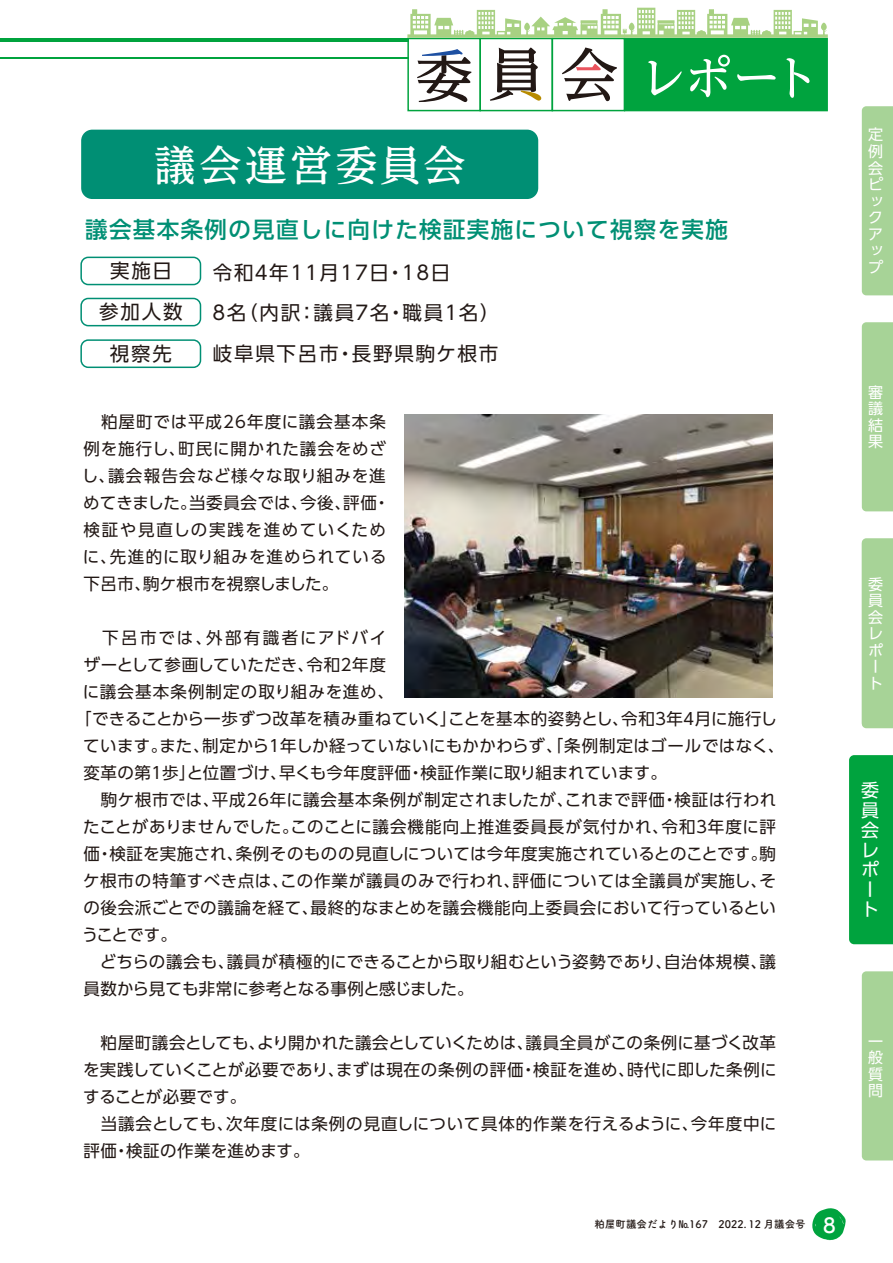
<style>
.page{position:relative;width:893px;height:1263px;background:#fff}
.page>*{position:absolute;margin:0;border:0;box-sizing:border-box;transform-origin:0 0}
.t1{font:500 42px "UD Reimin Pr 6";letter-spacing:.08em;color:#fff}
.t2{font:500 22.5px "UD Shin Go Pr 6";letter-spacing:.06em;color:#008f74}
.t3{font:19.5px/40.5px "UD Shin Go Pro";letter-spacing:.09em;color:#221815}
.t4{font:18px/19.8px "UD Shin Go Pr 6";color:#fff}
.t5{font:16.5px/27px "UD Shin Go Pro";letter-spacing:.03em;color:#221815}
.t6{font:16.5px/27px "UD Shin Go Pro";letter-spacing:.05em;color:#221815}
.t7{font:16.5px "UD Shin Go Pro";letter-spacing:.01em;color:#221815}
.t8{font:16.5px "UD Shin Go Pro";letter-spacing:-.01em;color:#221815}
.t9{font:16.5px "UD Shin Go Pro";letter-spacing:.065em;color:#221815}
.t10{font:16.5px "UD Shin Go Pro";letter-spacing:.13em;color:#221815}
.t11{font:15px/16.5px "UD Shin Go Pr 6";color:#fff}
.t12{font:10.5px "Tsuku A Rd Gothic Std B";color:#221815}
.s1{font-size:21px;color:#fff}
</style>
<div class="page">
<hr style="left:0;top:38px;width:408px;height:4px;background:#00a33e">
<hr style="left:0;top:57px;width:408px;height:1px;background:#00a33e">
<svg style="left:812px;top:1208px;width:34px;height:33px"></svg>
<div style="left:849px;top:755px;width:44px;height:189px;background:#00a33e"></div>
<div style="left:862px;top:106px;width:31px;height:189px;background:#a7d397"></div>
<div style="left:862px;top:538px;width:31px;height:190px;background:#a7d397"></div>
<div style="left:862px;top:971px;width:31px;height:189px;background:#a7d397"></div>
<div style="left:862px;top:322px;width:31px;height:189px;background:#a7d397"></div>
<div style="left:81px;top:130px;width:457px;height:69px;background:#008f74;border-radius:11px"></div>
<div style="left:624px;top:38px;width:204px;height:73px;background:#00a33e"></div>
<svg style="left:417px;top:49px;width:54px;height:53px"></svg>
<svg style="left:648px;top:61px;width:34px;height:34px"></svg>
<svg style="left:737px;top:74px;width:39px;height:7px"></svg>
<svg style="left:490px;top:48px;width:51px;height:53px"></svg>
<svg style="left:562px;top:47px;width:55px;height:54px"></svg>
<svg style="left:690px;top:55px;width:40px;height:42px"></svg>
<svg style="left:787px;top:58px;width:22px;height:40px"></svg>
<div style="left:407px;top:38px;width:74px;height:73px;border:2px solid #00a33e"></div>
<div style="left:479px;top:38px;width:74px;height:73px;border:2px solid #00a33e"></div>
<div style="left:552px;top:38px;width:73px;height:73px;border:2px solid #00a33e"></div>
<svg style="left:407px;top:8px;width:421px;height:30px"></svg>
<img style="left:404px;top:414px;width:369px;height:283px">
<div style="left:80px;top:257px;width:121px;height:28px;border:2px solid #008f74;border-radius:7px"></div>
<div style="left:80px;top:339px;width:121px;height:29px;border:2px solid #008f74;border-radius:7px"></div>
<div style="left:80px;top:298px;width:121px;height:28px;border:2px solid #008f74;border-radius:7px"></div>
<h1 class="t1" style="left:154px;top:131px;width:313px">議会運営委員会</h1>
<h2 class="t2" style="left:85px;top:211px;width:644px">議会基本条例の見直しに向けた検証実施について視察を実施</h2>
<p class="t3" style="left:110px;top:250px;width:63px">実施日</p>
<p class="t3" style="left:209px;top:252px;width:292px">令和４年11月17日・18日<br>８名（内訳：議員７名・職員１名）岐阜県下呂市・長野県駒ケ根市</p>
<p class="t3" style="left:99px;top:291px;width:85px">参加人数</p>
<p class="t3" style="left:110px;top:333px;width:64px">視察先</p>
<p class="t6" style="left:82px;top:408px;width:310px">　粕屋町では平成26年度に議会基本条例を施行し、町民に開かれた議会をめざし、議会報告会など様々な取り組みを進めてきました。当委員会では、今後、評価・検証や見直しの実践を進めていくために、先進的に取り組みを進められている下呂市、駒ケ根市を視察しました。</p>
<p class="t10" style="left:83px;top:624px;width:304px">　下呂市では、外部有識者にアドバイ</p>
<p class="t7" style="left:83px;top:651px;width:304px">ザーとして参画していただき、令和２年度</p>
<p class="t9" style="left:83px;top:678px;width:313px">に議会基本条例制定の取り組みを進め、</p>
<p class="t5" style="left:75px;top:705px;width:703px">「できることから一歩ずつ改革を積み重ねていく」ことを基本的姿勢とし、令和３年４月に施行し</p>
<p class="t5" style="left:83px;top:732px;width:703px">ています。また、制定から１年しか経っていないにもかかわらず、「条例制定はゴールではなく、</p>
<p class="t5" style="left:83px;top:759px;width:585px">変革の第１歩」と位置づけ、早くも今年度評価・検証作業に取り組まれています。</p>
<p class="t5" style="left:83px;top:786px;width:694px">　駒ケ根市では、平成26年に議会基本条例が制定されましたが、これまで評価・検証は行われ</p>
<p class="t6" style="left:83px;top:813px;width:694px">たことがありませんでした。このことに議会機能向上推進委員長が気付かれ、令和３年度に評</p>
<p class="t5" style="left:83px;top:840px;width:694px">価・検証を実施され、条例そのものの見直しについては今年度実施されているとのことです。駒</p>
<p class="t5" style="left:83px;top:867px;width:694px">ケ根市の特筆すべき点は、この作業が議員のみで行われ、評価については全議員が実施し、そ</p>
<p class="t5" style="left:83px;top:894px;width:694px">の後会派ごとでの議論を経て、最終的なまとめを議会機能向上委員会において行っているとい</p>
<p class="t5" style="left:82px;top:920px;width:97px">うことです。</p>
<p class="t7" style="left:83px;top:948px;width:694px">　どちらの議会も、議員が積極的にできることから取り組むという姿勢であり、自治体規模、議</p>
<p class="t8" style="left:83px;top:975px;width:392px">員数から見ても非常に参考となる事例と感じました。</p>
<p class="t5" style="left:83px;top:1028px;width:695px">　粕屋町議会としても、より開かれた議会としていくためは、議員全員がこの条例に基づく改革を実践していくことが必要であり、まずは現在の条例の評価・検証を進め、時代に即した条例にすることが必要です。<br>　当議会としても、次年度には条例の見直しについて具体的作業を行えるように、今年度中に評価・検証の作業を進めます。</p>
<p class="t12" style="left:595px;top:1216px;width:243px">粕屋町議会だより№167　2022. 12 月議会号 <span class="s1">8</span></p>
<p class="t11" style="left:868px;top:126px;width:17px">定例会ピックアップ</p>
<p class="t11" style="left:868px;top:383px;width:16px;text-align:justify">審議結果</p>
<p class="t11" style="left:868px;top:575px;width:16px">委員会レポート</p>
<p class="t4" style="left:861px;top:780px;width:19px">委員会レポート</p>
<p class="t11" style="left:868px;top:1032px;width:16px;text-align:justify">一般質問</p>
</div>
